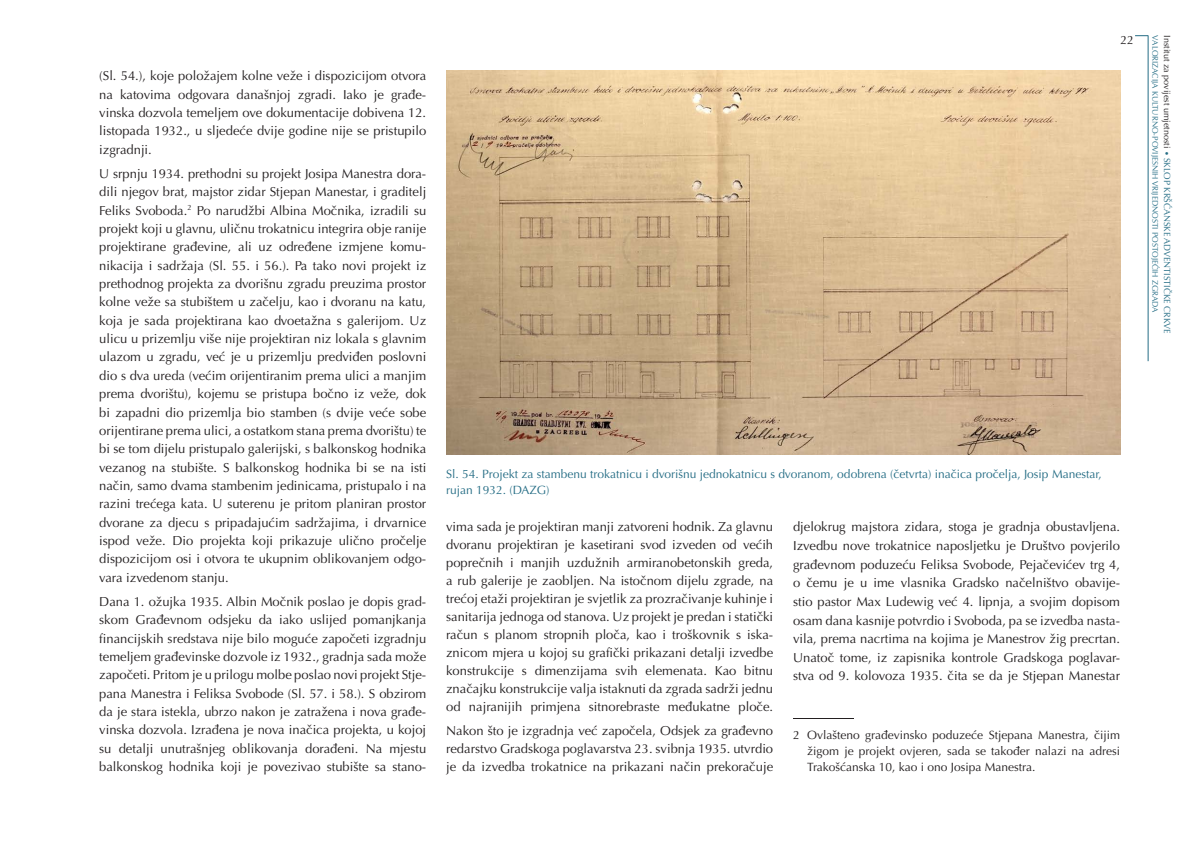
<style>
.page{position:relative;width:1191px;height:842px;background:#fff}
.page>*{position:absolute;margin:0;border:0;box-sizing:border-box;transform-origin:0 0}
.Body_inicijal{font:13px/18.4px "Optima LT Pro";color:#231f20;text-align:justify}
.Body_inicijal-2{font:12px/16px "Optima LT Pro";color:#231f20;text-align:justify}
.Opis_slika{font:12px/16px "Optima LT Pro";color:#256d85}
.Body_inicijal-3{font:12px "Optima LT Pro";color:#231f20;scale:10 1}
.t1{font:9px "Optima LT Pro";color:#256d85}
.t2{font:8px "Optima LT Pro";color:#256d85}
.s1{color:#231f20}
.s2{font-size:8px}
</style>
<div class="page">
<hr style="left:1147px;top:35px;width:1px;height:326px;background:#256d85">
<svg style="left:1135px;top:35px;width:13px;height:1px"></svg>
<img style="left:446px;top:71px;width:674px;height:384px">
<p class="Body_inicijal" style="left:99px;top:67px;width:328px">(Sl. 54.), koje položajem kolne veže i dispozicijom otvora na katovima odgovara današnjoj zgradi. Iako je građe&shy;vinska dozvola temeljem ove dokumentacije dobivena 12. listopada 1932., u sljedeće dvije godine nije se pristupilo izgradnji.</p>
<p class="Body_inicijal" style="left:99px;top:164px;width:328px">U srpnju 1934. prethodni su projekt Josipa Manestra dora&shy;dili njegov brat, majstor zidar Stjepan Manestar, i graditelj Feliks Svoboda.<sup>2</sup> Po narudžbi Albina Močnika, izradili su projekt koji u glavnu, uličnu trokatnicu integrira obje ranije projektirane građevine, ali uz određene izmjene komu&shy;nikacija i sadržaja (Sl. 55. i 56.). Pa tako novi projekt iz prethodnog projekta za dvorišnu zgradu preuzima prostor kolne veže sa stubištem u začelju, kao i dvoranu na katu, koja je sada projektirana kao dvoetažna s galerijom. Uz ulicu u prizemlju više nije projektiran niz lokala s glavnim ulazom u zgradu, već je u prizemlju predviđen poslovni dio s dva ureda (većim orijentiranim prema ulici a manjim prema dvorištu), kojemu se pristupa bočno iz veže, dok bi zapadni dio prizemlja bio stamben (s dvije veće sobe orijentirane prema ulici, a ostatkom stana prema dvorištu) te bi se tom dijelu pristupalo galerijski, s balkonskog hodnika vezanog na stubište. S balkonskog hodnika bi se na isti način, samo dvama stambenim jedinicama, pristupalo i na razini trećega kata. U suterenu je pritom planiran prostor dvorane za djecu s pripadajućim sadržajima, i drvarnice ispod veže. Dio projekta koji prikazuje ulično pročelje dispozicijom osi i otvora te ukupnim oblikovanjem odgo&shy;vara izvedenom stanju.</p>
<p class="Body_inicijal" style="left:99px;top:592px;width:328px">Dana 1. ožujka 1935. Albin Močnik poslao je dopis grad&shy;skom Građevnom odsjeku da iako uslijed pomanjkanja financijskih sredstava nije bilo moguće započeti izgradnju temeljem građevinske dozvole iz 1932., gradnja sada može započeti. Pritom je u prilogu molbe poslao novi projekt Stje&shy;pana Manestra i Feliksa Svobode (Sl. 57. i 58.). S obzirom da je stara istekla, ubrzo nakon je zatražena i nova građe&shy;vinska dozvola. Izrađena je nova inačica projekta, u kojoj su detalji unutrašnjeg oblikovanja dorađeni. Na mjestu balkonskog hodnika koji je povezivao stubište sa stano-</p>
<p class="t2" style="left:1160px;top:35px;width:278px;rotate:90deg">VALORIZACIJA KULTURNO-POVIJESNIH VRIJEDNOSTI POSTOJEĆIH ZGRADA</p>
<p class="Body_inicijal-2" style="left:1120px;top:32px;width:15px">22</p>
<p class="t1" style="left:1172px;top:35px;width:300px;rotate:90deg"><span class="s1">Institut za povijest umjetnosti</span> <span class="s2">•</span> SKLOP KRŠĆANSKE ADVENTISTIČKE CRKVE</p>
<p class="Opis_slika" style="left:446px;top:465px;width:657px">Sl. 54. Projekt za stambenu trokatnicu i dvorišnu jednokatnicu s dvoranom, odobrena (četvrta) inačica pročelja, Josip Manestar, rujan 1932. (DAZG)</p>
<p class="Body_inicijal" style="left:446px;top:518px;width:328px;line-height:18px">vima sada je projektiran manji zatvoreni hodnik. Za glavnu dvoranu projektiran je kasetirani svod izveden od većih poprečnih i manjih uzdužnih armiranobetonskih greda, a rub galerije je zaobljen. Na istočnom dijelu zgrade, na trećoj etaži projektiran je svjetlik za prozračivanje kuhinje i sanitarija jednoga od stanova. Uz projekt je predan i statički račun s planom stropnih ploča, kao i troškovnik s iska&shy;znicom mjera u kojoj su grafički prikazani detalji izvedbe konstrukcije s dimenzijama svih elemenata. Kao bitnu značajku konstrukcije valja istaknuti da zgrada sadrži jednu od najranijih primjena sitnorebraste međukatne ploče.</p>
<p class="Body_inicijal" style="left:446px;top:722px;width:328px;line-height:18px">Nakon što je izgradnja već započela, Odsjek za građevno redarstvo Gradskoga poglavarstva 23. svibnja 1935. utvrdio je da izvedba trokatnice na prikazani način prekoračuje</p>
<p class="Body_inicijal" style="left:793px;top:518px;width:328px">djelokrug majstora zidara, stoga je gradnja obustavljena.<br>Izvedbu nove trokatnice naposljetku je Društvo povjerilo građevnom poduzeću Feliksa Svobode, Pejačevićev trg 4, o čemu je u ime vlasnika Gradsko načelništvo obavije&shy;stio pastor Max Ludewig već 4. lipnja, a svojim dopisom osam dana kasnije potvrdio i Svoboda, pa se izvedba nasta&shy;vila, prema nacrtima na kojima je Manestrov žig precrtan.<br>Unatoč tome, iz zapisnika kontrole Gradskoga poglavar&shy;stva od 9. kolovoza 1935. čita se da je Stjepan Manestar</p>
<p class="Body_inicijal-3" style="left:793px;top:706px;width:7px">_</p>
<p class="Body_inicijal-2" style="left:807px;top:727px;width:314px;text-indent:-14px">2 Ovlašteno građevinsko poduzeće Stjepana Manestra, čijim žigom je projekt ovjeren, sada se također nalazi na adresi Trakošćanska 10, kao i ono Josipa Manestra.</p>
</div>
